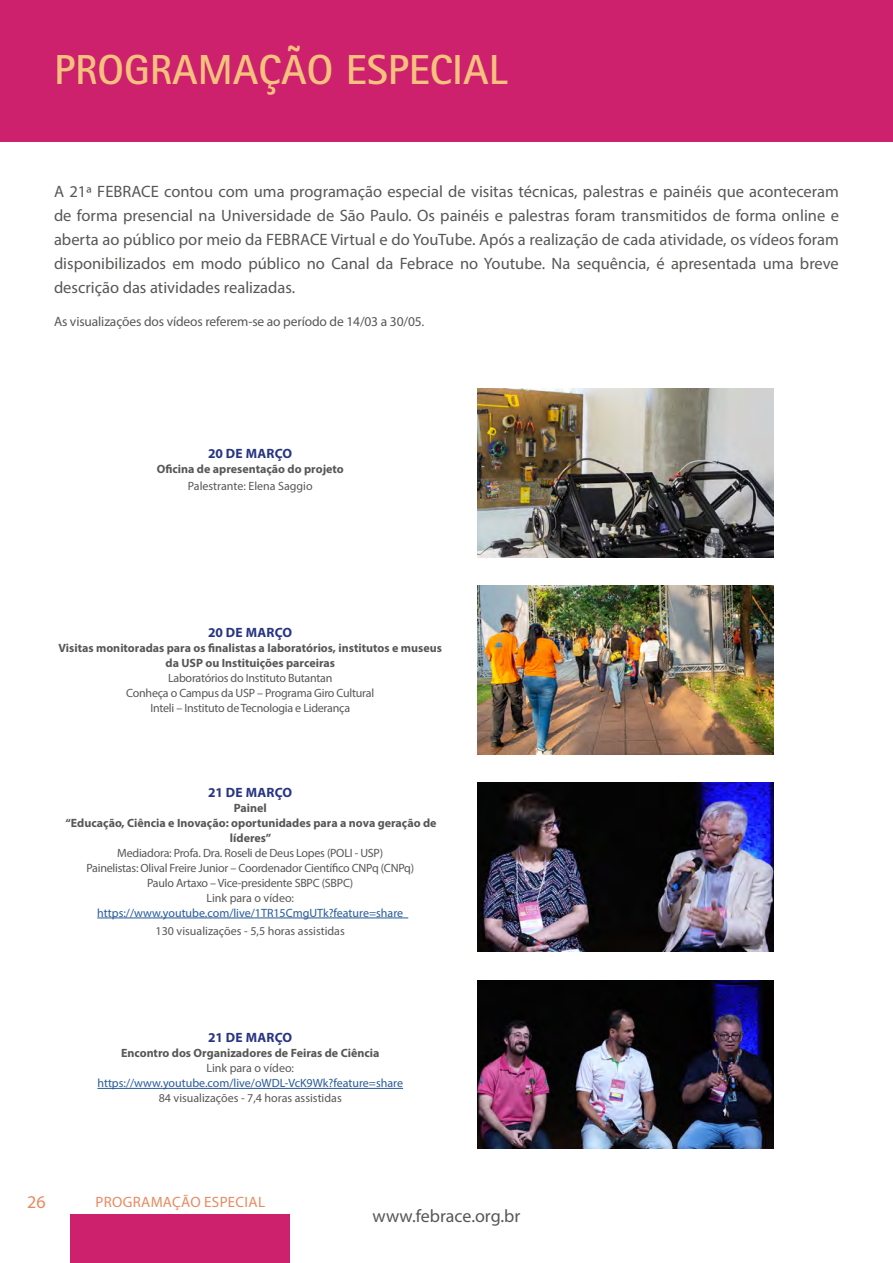
<style>
.page{position:relative;width:893px;height:1263px;background:#fff}
.page>*{position:absolute;margin:0;border:0;box-sizing:border-box;transform-origin:0 0}
.t1{font:700 42px "Rotis Sans Serif Std";color:#f5c17e}
.t2{font:18px "Myriad Pro";color:#575756}
.t3{font:18px "Myriad Pro";color:#e88a60}
.t4{font:16.5px/24px "Myriad Pro";color:#575756;text-align:justify}
.t5{font:15px "Myriad Pro";letter-spacing:.02em;color:#e88a60}
.t6{font:13.5px "Myriad Pro";letter-spacing:-.01em;color:#575756}
.t7{font:700 13.5px "Myriad Pro";letter-spacing:.015em;color:#283583}
.t8{font:12px/15px "Myriad Pro";letter-spacing:-.02em;color:#575756;text-align:center}
.t9{font:700 12px/15px "Myriad Pro";color:#575756;text-align:center}
.t10{font:12px "Myriad Pro";color:#275b9b}
.t11{font:12px "Myriad Pro";color:#575756}
</style>
<div class="page">
<div style="left:0;top:0;width:893px;height:141px;background:#cd206d"></div>
<div style="left:71px;top:1214px;width:219px;height:49px;background:#cd206d"></div>
<hr style="left:97px;top:918px;width:311px;height:1px;background:#275b9b">
<hr style="left:97px;top:1088px;width:306px;height:1px;background:#275b9b">
<img style="left:477px;top:783px;width:297px;height:168px">
<img style="left:477px;top:980px;width:297px;height:169px">
<img style="left:477px;top:586px;width:297px;height:168px">
<img style="left:477px;top:388px;width:297px;height:169px">
<h1 class="t1" style="left:54px;top:43px;width:455px">PROGRAMAÇÃO ESPECIAL</h1>
<p class="t4" style="left:54px;top:179px;width:786px">A 21ª FEBRACE contou com uma programação especial de visitas técnicas, palestras e painéis que aconteceram de forma presencial na Universidade de São Paulo. Os painéis e palestras foram transmitidos de forma online e aberta ao público por meio da FEBRACE Virtual e do YouTube. Após a realização de cada atividade, os vídeos foram disponibilizados em modo público no Canal da Febrace no Youtube. Na sequência, é apresentada uma breve descrição das atividades realizadas.</p>
<p class="t6" style="left:54px;top:313px;width:372px">As visualizações dos vídeos referem-se ao período de 14/03 a 30/05.</p>
<p class="t7" style="left:208px;top:445px;width:86px">20 DE MARÇO</p>
<p class="t9" style="left:157px;top:461px;width:189px">Oficina de apresentação do projeto</p>
<p class="t11" style="left:188px;top:478px;width:126px">Palestrante: Elena Saggio</p>
<p class="t7" style="left:208px;top:623px;width:86px">20 DE MARÇO</p>
<p class="t9" style="left:59px;top:640px;width:385px">Visitas monitoradas para os finalistas a laboratórios, institutos e museus da USP ou Instituições parceiras</p>
<p class="t8" style="left:126px;top:670px;width:249px">Laboratórios do Instituto Butantan<br>Conheça o Campus da USP – Programa Giro Cultural<br>Inteli – Instituto de Tecnologia e Liderança</p>
<p class="t7" style="left:208px;top:783px;width:86px">21 DE MARÇO</p>
<p class="t9" style="left:65px;top:800px;width:373px">Painel<br>“Educação, Ciência e Inovação: oportunidades para a nova geração de líderes”</p>
<p class="t8" style="left:86px;top:845px;width:329px">Mediadora: Profa. Dra. Roseli de Deus Lopes (POLI - USP)<br>Painelistas: Olival Freire Junior – Coordenador Científico CNPq (CNPq)<br>Paulo Artaxo – Vice-presidente SBPC (SBPC)<br>Link para o vídeo:</p>
<p class="t10" style="left:97px;top:905px;width:307px">https://www.youtube.com/live/1TR15CmgUTk?feature=share</p>
<p class="t11" style="left:156px;top:923px;width:191px">130 visualizações - 5,5 horas assistidas</p>
<p class="t3" style="left:27px;top:1191px;width:20px">26</p>
<p class="t7" style="left:208px;top:1029px;width:86px">21 DE MARÇO</p>
<p class="t9" style="left:121px;top:1045px;width:260px">Encontro dos Organizadores de Feiras de Ciência</p>
<p class="t11" style="left:206px;top:1061px;width:89px">Link para o vídeo:</p>
<p class="t10" style="left:97px;top:1076px;width:307px">https://www.youtube.com/live/oWDL-VcK9Wk?feature=share</p>
<p class="t11" style="left:159px;top:1091px;width:185px">84 visualizações - 7,4 horas assistidas</p>
<p class="t5" style="left:96px;top:1192px;width:171px">PROGRAMAÇÃO ESPECIAL</p>
<p class="t2" style="left:373px;top:1205px;width:149px">www.febrace.org.br</p>
</div>
